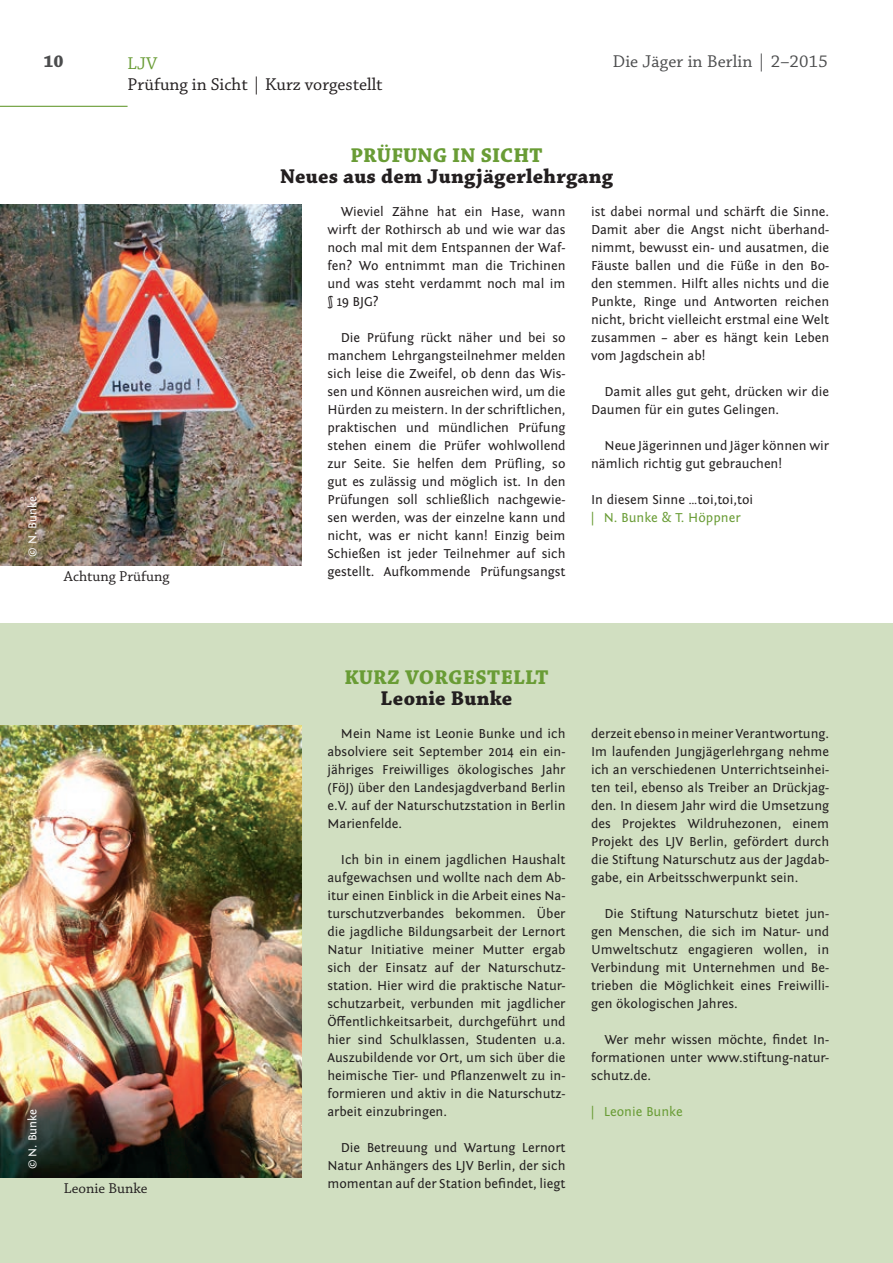
<style>
.page{position:relative;width:893px;height:1263px;background:#fff}
.page>*{position:absolute;margin:0;border:0;box-sizing:border-box;transform-origin:0 0}
.t1{font:700 21px "Chaparral Pro";letter-spacing:.01em;color:#231f20}
.t2{font:700 21px "Chaparral Pro";letter-spacing:.01em;color:#699c35}
.t3{font:18px "Chaparral Pro";color:#231f20}
.t4{font:18px "Chaparral Pro";letter-spacing:.01em;color:#4b4c4d}
.t5{font:18px "Chaparral Pro";color:#699c35}
.t6{font:700 18px "Chaparral Pro";color:#4b4c4d}
.t7{font:15px "Chaparral Pro";color:#231f20}
.t8{font:13.5px/18px "Fontin Sans";color:#231f20;text-align:justify}
.t9{font:13.5px "Fontin Sans";color:#699c35}
.t10{font:12px "Fontin Sans";color:#fff}
</style>
<div class="page">
<hr style="left:0;top:106px;width:128px;height:1px;background:#699c35">
<div style="left:0;top:624px;width:893px;height:639px;background:#d1dfc1"></div>
<img style="left:0;top:204px;width:302px;height:362px">
<img style="left:0;top:725px;width:302px;height:453px">
<h2 class="t6" style="left:44px;top:51px;width:22px">10</h2>
<h2 class="t5" style="left:128px;top:53px;width:31px">LJV</h2>
<h2 class="t4" style="left:613px;top:52px;width:217px">Die Jäger in Berlin | 2–2015</h2>
<h2 class="t3" style="left:128px;top:75px;width:257px">Prüfung in Sicht | Kurz vorgestellt</h2>
<p class="t10" style="left:26px;top:557px;width:62px;rotate:-90deg">© N. Bunke</p>
<p class="t7" style="left:64px;top:568px;width:107px">Achtung Prüfung</p>
<p class="t10" style="left:26px;top:1169px;width:62px;rotate:-90deg">© N. Bunke</p>
<p class="t7" style="left:64px;top:1180px;width:85px">Leonie Bunke</p>
<h1 class="t2" style="left:350px;top:143px;width:68px">PRÜFUNG</h1>
<h1 class="t2" style="left:452px;top:143px;width:91px">INSICHT</h1>
<h1 class="t1" style="left:280px;top:164px;width:334px">Neues aus dem Jungjägerlehrgang</h1>
<p class="t8" style="left:327px;top:203px;width:240px;text-indent:14px">Wieviel Zähne hat ein Hase, wann wirft der Rothirsch ab und wie war das noch mal mit dem Entspannen der Waf&shy;fen? Wo entnimmt man die Trichinen und was steht verdammt noch mal im § 19 BJG?</p>
<p class="t8" style="left:327px;top:329px;width:240px;text-indent:14px">Die Prüfung rückt näher und bei so manchem Lehrgangsteilnehmer melden sich leise die Zweifel, ob denn das Wis&shy;sen und Können ausreichen wird, um die Hürden zu meistern. In der schriftlichen, praktischen und mündlichen Prüfung stehen einem die Prüfer wohlwollend zur Seite. Sie helfen dem Prüfling, so gut es zulässig und möglich ist. In den Prüfungen soll schließlich nachgewie&shy;sen werden, was der einzelne kann und nicht, was er nicht kann! Einzig beim Schießen ist jeder Teilnehmer auf sich gestellt. Aufkommende Prüfungsangst</p>
<p class="t8" style="left:591px;top:203px;width:240px">ist dabei normal und schärft die Sinne.<br>Damit aber die Angst nicht überhand&shy;nimmt, bewusst ein- und ausatmen, die Fäuste ballen und die Füße in den Bo&shy;den stemmen. Hilft alles nichts und die Punkte, Ringe und Antworten reichen nicht, bricht vielleicht erstmal eine Welt zusammen – aber es hängt kein Leben vom Jagdschein ab!</p>
<p class="t8" style="left:591px;top:383px;width:240px;text-indent:14px">Damit alles gut geht, drücken wir die<br>Daumen für ein gutes Gelingen.</p>
<p class="t8" style="left:591px;top:437px;width:240px;text-indent:14px">Neue Jägerinnen und Jäger können wir nämlich richtig gut gebrauchen!</p>
<p class="t8" style="left:591px;top:491px;width:164px">In diesem Sinne …toi,toi,toi</p>
<p class="t9" style="left:591px;top:510px;width:151px">| N. Bunke &amp; T. Höppner</p>
<h1 class="t2" style="left:344px;top:665px;width:206px">Kurz vorgestellt</h1>
<h1 class="t1" style="left:381px;top:686px;width:133px">Leonie Bunke</h1>
<p class="t8" style="left:327px;top:725px;width:240px;text-indent:14px">Mein Name ist Leonie Bunke und ich absolviere seit September 2014 ein ein&shy;jähriges Freiwilliges ökologisches Jahr (FöJ) über den Landesjagdverband Berlin e.V. auf der Naturschutzstation in Berlin Marienfelde.</p>
<p class="t8" style="left:327px;top:851px;width:240px;text-indent:14px">Ich bin in einem jagdlichen Haushalt aufgewachsen und wollte nach dem Ab&shy;itur einen Einblick in die Arbeit eines Na&shy;turschutzverbandes bekommen. Über die jagdliche Bildungsarbeit der Lernort Natur Initiative meiner Mutter ergab sich der Einsatz auf der Naturschutz&shy;station. Hier wird die praktische Natur&shy;schutzarbeit, verbunden mit jagdlicher Öffentlichkeitsarbeit, durchgeführt und hier sind Schulklassen, Studenten u.a.<br>Auszubildende vor Ort, um sich über die heimische Tier- und Pflanzenwelt zu in&shy;formieren und aktiv in die Naturschutz&shy;arbeit einzubringen.</p>
<p class="t8" style="left:327px;top:1139px;width:240px;text-indent:14px">Die Betreuung und Wartung Lernort Natur Anhängers des LJV Berlin, der sich momentan auf der Station befindet, liegt</p>
<p class="t8" style="left:591px;top:725px;width:240px">derzeit ebenso in meiner Verantwortung.<br>Im laufenden Jungjägerlehrgang nehme ich an verschiedenen Unterrichtseinhei&shy;ten teil, ebenso als Treiber an Drückjag&shy;den. In diesem Jahr wird die Umsetzung des Projektes Wildruhezonen, einem Projekt des LJV Berlin, gefördert durch die Stiftung Naturschutz aus der Jagdab&shy;gabe, ein Arbeitsschwerpunkt sein.</p>
<p class="t8" style="left:591px;top:905px;width:240px;text-indent:14px">Die Stiftung Naturschutz bietet jun&shy;gen Menschen, die sich im Natur- und Umweltschutz engagieren wollen, in Verbindung mit Unternehmen und Be&shy;trieben die Möglichkeit eines Freiwilli&shy;gen ökologischen Jahres.</p>
<p class="t8" style="left:591px;top:1031px;width:240px;text-indent:14px">Wer mehr wissen möchte, findet In&shy;formationen unter www.stiftung-natur&shy;schutz.de.</p>
<p class="t9" style="left:591px;top:1104px;width:93px">| Leonie Bunke</p>
</div>
